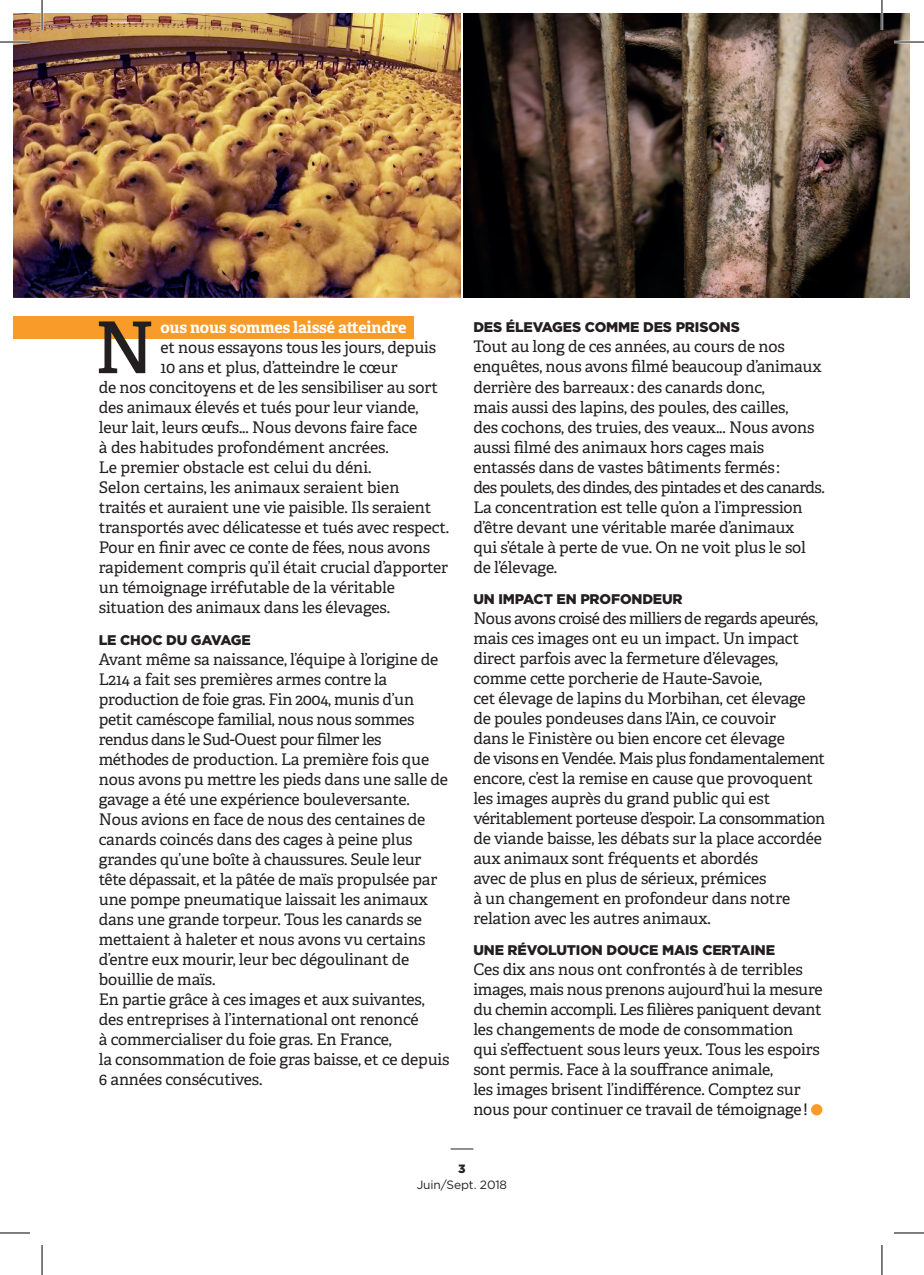
<style>
.page{position:relative;width:924px;height:1275px;background:#fff}
.page>*{position:absolute;margin:0;border:0;box-sizing:border-box;transform-origin:0 0}
.t1{font:600 71.2px "Adelle";color:#231f20}
.t2{font:16px/20px "Adelle";letter-spacing:-.01em;color:#231f20}
.t3{font:700 16px "Adelle";letter-spacing:-.01em;color:#fff}
.t4{font:900 14px "Gotham";letter-spacing:-.01em;color:#231f20}
.t5{font:12px "Gotham";letter-spacing:-.01em;color:#231f20}
.t6{font:900 12px "Gotham";color:#231f20}
</style>
<div class="page">
<svg style="left:450px;top:1148px;width:23px;height:1px"></svg>
<div style="left:14px;top:317px;width:400px;height:22px;background:#f89b28"></div>
<div style="left:810px;top:1104px;width:12px;height:11px;background:#f89b28;border-radius:50%"></div>
<img style="left:14px;top:14px;width:446px;height:283px">
<img style="left:463px;top:14px;width:446px;height:283px">
<hr style="left:0;top:41px;width:30px;height:2px;background:#fff">
<hr style="left:893px;top:41px;width:30px;height:2px;background:#fff">
<hr style="left:41px;top:0;width:2px;height:30px;background:#fff">
<hr style="left:880px;top:0;width:2px;height:30px;background:#fff">
<hr style="left:0;top:42px;width:30px;height:1px;background:#000">
<hr style="left:893px;top:42px;width:30px;height:1px;background:#000">
<hr style="left:0;top:1232px;width:30px;height:1px;background:#000">
<hr style="left:893px;top:1232px;width:30px;height:1px;background:#000">
<hr style="left:42px;top:0;width:1px;height:30px;background:#000">
<hr style="left:42px;top:1245px;width:1px;height:30px;background:#000">
<hr style="left:881px;top:0;width:1px;height:30px;background:#000">
<hr style="left:881px;top:1245px;width:1px;height:30px;background:#000">
<p class="t3" style="left:160px;top:317px;width:248px">ous nous sommes laissé atteindre</p>
<p class="t2" style="left:160px;top:338px;width:277px">et nous essayons tous les jours, depuis</p>
<p class="t2" style="left:160px;top:358px;width:238px">10 ans et plus, d’atteindre le cœur</p>
<p class="t2" style="left:99px;top:378px;width:340px">de nos concitoyens et de les sensibiliser au sort</p>
<p class="t2" style="left:99px;top:398px;width:321px">des animaux élevés et tués pour leur viande,</p>
<p class="t2" style="left:99px;top:418px;width:320px">leur lait, leurs œufs... Nous devons faire face</p>
<p class="t2" style="left:99px;top:438px;width:291px">à des habitudes profondément ancrées.</p>
<p class="t2" style="left:99px;top:458px;width:274px">Le premier obstacle est celui du déni.</p>
<p class="t2" style="left:99px;top:478px;width:302px">Selon certains, les animaux seraient bien</p>
<p class="t2" style="left:99px;top:498px;width:334px">traités et auraient une vie paisible. Ils seraient</p>
<p class="t2" style="left:99px;top:518px;width:352px">transportés avec délicatesse et tués avec respect.</p>
<p class="t2" style="left:99px;top:538px;width:332px">Pour en finir avec ce conte de fées, nous avons</p>
<p class="t2" style="left:99px;top:558px;width:350px">rapidement compris qu’il était crucial d’apporter</p>
<p class="t2" style="left:99px;top:578px;width:297px">un témoignage irréfutable de la véritable</p>
<p class="t2" style="left:99px;top:598px;width:293px">situation des animaux dans les élevages.</p>
<p class="t4" style="left:99px;top:630px;width:153px">LE CHOC DU GAVAGE</p>
<p class="t2" style="left:99px;top:649px;width:352px">Avant même sa naissance, l’équipe à l’origine de L214 a fait ses premières armes contre la production de foie gras. Fin 2004, munis d’un petit caméscope familial, nous nous sommes rendus dans le Sud -Ouest pour filmer les méthodes de production. La première fois que nous avons pu mettre les pieds dans une salle de gavage a été une expérience bouleversante.<br>Nous avions en face de nous des centaines de canards coincés dans des cages à peine plus grandes qu’une boîte à chaussures. Seule leur tête dépassait, et la pâtée de maïs propulsée par une pompe pneumatique laissait les animaux dans une grande torpeur. Tous les canards se mettaient à haleter et nous avons vu certains d’entre eux mourir, leur bec dégoulinant de bouillie de maïs.<br>En partie grâce à ces images et aux suivantes, des entreprises à l’international ont renoncé<br>à commercialiser du foie gras. En France,<br>la consommation de foie gras baisse, et ce depuis 6 années consécutives.</p>
<h1 class="t1" style="left:95px;top:303px;width:61px">N</h1>
<p class="t4" style="left:473px;top:318px;width:268px">DES ÉLEVAGES COMME DES PRISONS</p>
<p class="t2" style="left:473px;top:337px;width:353px">Tout au long de ces années, au cours de nos enquêtes, nous avons filmé beaucoup d’animaux derrière des barreaux : des canards donc,<br>mais aussi des lapins, des poules, des cailles,<br>des cochons, des truies, des veaux... Nous avons aussi filmé des animaux hors cages mais entassés dans de vastes bâtiments fermés :<br>des poulets, des dindes, des pintades et des canards.<br>La concentration est telle qu’on a l’impression d’être devant une véritable marée d’animaux<br>qui s’étale à perte de vue. On ne voit plus le sol de l’élevage.</p>
<p class="t4" style="left:473px;top:589px;width:211px">UN IMPACT EN PROFONDEUR</p>
<p class="t2" style="left:473px;top:608px;width:353px">Nous avons croisé des milliers de regards apeurés, mais ces images ont eu un impact. Un impact direct parfois avec la fermeture d’élevages, comme cette porcherie de Haute -Savoie,<br>cet élevage de lapins du Morbihan, cet élevage de poules pondeuses dans l’Ain, ce couvoir<br>dans le Finistère ou bien encore cet élevage<br>de visons en Vendée. Mais plus fondamentalement encore, c’est la remise en cause que provoquent les images auprès du grand public qui est véritablement porteuse d’espoir. La consommation de viande baisse, les débats sur la place accordée aux animaux sont fréquents et abordés<br>avec de plus en plus de sérieux, prémices<br>à un changement en profondeur dans notre relation avec les autres animaux.</p>
<p class="t4" style="left:473px;top:940px;width:303px">UNE RÉVOLUTION DOUCE MAIS CERTAINE</p>
<p class="t2" style="left:473px;top:960px;width:351px">Ces dix ans nous ont confrontés à de terribles images, mais nous prenons aujourd’hui la mesure du chemin accompli. Les filières paniquent devant les changements de mode de consommation<br>qui s’effectuent sous leurs yeux. Tous les espoirs sont permis. Face à la souffrance animale,<br>les images brisent l’indifférence. Comptez sur nous pour continuer ce travail de témoignage !</p>
<p class="t6" style="left:458px;top:1160px;width:9px">3</p>
<p class="t5" style="left:416px;top:1177px;width:92px">Juin/Sept. 2018</p>
</div>
